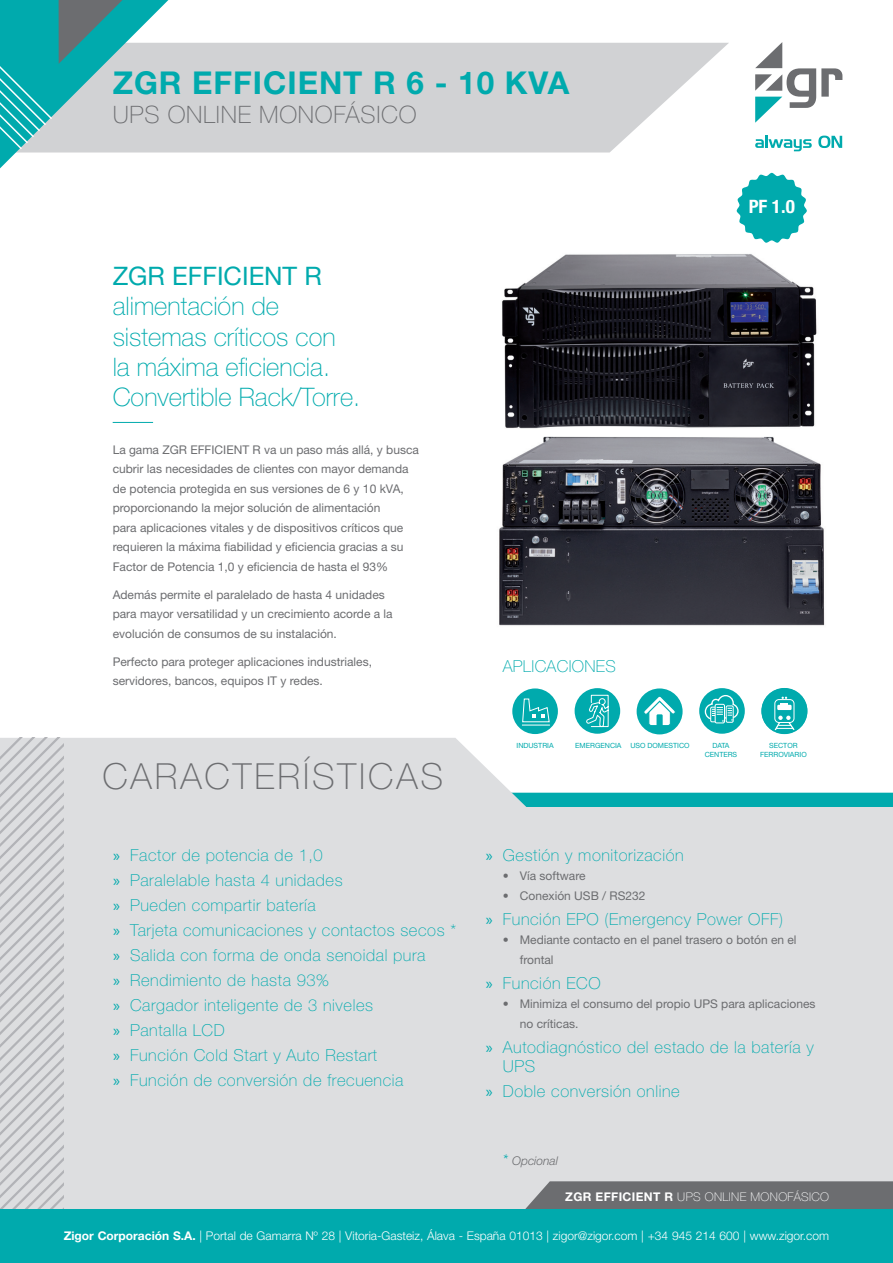
<style>
.page{position:relative;width:893px;height:1263px;background:#fff}
.page>*{position:absolute;margin:0;border:0;box-sizing:border-box;transform-origin:0 0}
.t1{font:100 36px "Helvetica Neue LT Std";letter-spacing:.08em;color:#6c6d70}
.t2{font:700 31.5px "Helvetica Neue LT Std";letter-spacing:.03em;color:#00aaad}
.t3{font:100 25.5px/30px "Helvetica Neue LT Std";color:#00aaad}
.t4{font:100 24px "Helvetica Neue LT Std";letter-spacing:.03em;color:#6c6d70}
.t5{font:700 condensed 18.45px "Helvetica Neue LT Std";color:#fff}
.t6{font:100 16.5px/19.5px "Helvetica Neue LT Std";letter-spacing:.035em;color:#00aaad}
.texto{font:12px/19.5px "Helvetica Neue LT Std";color:#6c6d70}
.t7{font:300 12px "Helvetica Neue LT Std";color:#fff}
.t8{font:100 12px "Helvetica Neue LT Std";letter-spacing:.03em;color:#fff}
.t9{font:italic 300 12px "Helvetica Neue LT Std";color:#6c6d70}
.iconos{font:7.2px "Helvetica Neue LT Std";color:#00aaad}
.s1{font-weight:400}
.s2{font-family:"Myriad Pro";font-weight:400}
.s3{font-size:15px;color:#00aaad}
.s4{font-weight:700}
</style>
<div class="page">
<svg style="left:168px;top:43px;width:561px;height:109px;fill:#d1d2d4"></svg>
<svg style="left:0;top:0;width:168px;height:168px"></svg>
<div style="left:592px;top:793px;width:301px;height:14px;background:#00aaad"></div>
<svg style="left:64px;top:738px;width:528px;height:69px;fill:#dddee0"></svg>
<div style="left:0;top:807px;width:893px;height:406px;background:#dddee0"></div>
<svg style="left:0;top:738px;width:64px;height:471px"></svg>
<svg style="left:525px;top:1181px;width:368px;height:28px"></svg>
<svg style="left:755px;top:42px;width:87px;height:81px"></svg>
<svg style="left:755px;top:136px;width:57px;height:15px"></svg>
<svg style="left:818px;top:136px;width:24px;height:12px"></svg>
<div style="left:762px;top:688px;width:45px;height:46px;background:#00aaad;border-radius:50%"></div>
<div style="left:774px;top:699px;width:20px;height:24px;border:1px solid #fff;border-radius:4px"></div>
<div style="left:777px;top:705px;width:15px;height:5px;background:#fff"></div>
<svg style="left:780px;top:697px;width:8px;height:7px"></svg>
<div style="left:761px;top:688px;width:46px;height:46px;border:2px solid #00aaad;border-radius:50%"></div>
<svg style="left:770px;top:716px;width:30px;height:19px"></svg>
<div style="left:512px;top:688px;width:46px;height:46px;background:#00aaad;border-radius:50%"></div>
<svg style="left:522px;top:698px;width:28px;height:28px"></svg>
<div style="left:637px;top:688px;width:46px;height:46px;background:#00aaad;border-radius:50%"></div>
<svg style="left:644px;top:696px;width:31px;height:30px"></svg>
<div style="left:656px;top:714px;width:7px;height:15px;background:#00aaad"></div>
<div style="left:575px;top:688px;width:45px;height:46px;background:#00aaad;border-radius:50%"></div>
<svg style="left:586px;top:694px;width:23px;height:33px"></svg>
<div style="left:699px;top:688px;width:46px;height:46px;background:#00aaad;border-radius:50%"></div>
<div style="left:715px;top:704px;width:10px;height:19px;border:1px solid #fff;border-radius:2px"></div>
<div style="left:726px;top:705px;width:8px;height:18px;border:1px solid #fff"></div>
<svg style="left:704px;top:694px;width:35px;height:28px"></svg>
<hr style="left:113px;top:422px;width:40px;height:1px;background:#00aaad">
<div style="left:0;top:1209px;width:893px;height:54px;background:#00aaad"></div>
<img style="left:499px;top:436px;width:326px;height:190px">
<img style="left:502px;top:254px;width:315px;height:175px">
<svg style="left:737px;top:173px;width:70px;height:69px"></svg>
<p class="t2" style="left:113px;top:64px;width:458px">ZGR EFFICIENT R 6 - 10 KVA</p>
<p class="t4" style="left:113px;top:101px;width:305px">UPS ONLINE MONOFÁSICO</p>
<p class="t3" style="left:113px;top:261px;width:249px"><span class="s1">ZGR EFFICIENT R </span>alimentación de sistemas críticos con<br>la máxima eficiencia.<br>Convertible Rack/Torre.</p>
<p class="texto" style="left:113px;top:440px;width:308px">La gama ZGR EFFICIENT R va un paso más allá, y busca cubrir las necesidades de clientes con mayor demanda de potencia protegida en sus versiones de 6 y 10 kVA, proporcionando la mejor solución de alimentación<br>para aplicaciones vitales y de dispositivos críticos que requieren la máxima fiabilidad y eficiencia gracias a su Factor de Potencia 1,0 y eficiencia de hasta el 93%</p>
<p class="texto" style="left:113px;top:585px;width:282px">Además permite el paralelado de hasta 4 unidades para mayor versatilidad y un crecimiento acorde a la evolución de consumos de su instalación.</p>
<p class="texto" style="left:113px;top:652px;width:261px">Perfecto para proteger aplicaciones industriales, servidores, bancos, equipos IT y redes.</p>
<p class="t1" style="left:102px;top:756px;width:342px">CARACTERÍSTICAS</p>
<h3 class="t5" style="left:749px;top:196px;width:48px">PF 1.0</h3>
<p class="t6" style="left:503px;top:656px;width:115px">APLICACIONES</p>
<p class="iconos" style="left:516px;top:741px;width:39px">INDUSTRIA</p>
<p class="iconos" style="left:575px;top:741px;width:48px">EMERGENCIA</p>
<p class="iconos" style="left:630px;top:741px;width:61px">USO DOMESTICO</p>
<p class="iconos" style="left:712px;top:741px;width:19px">DATA</p>
<p class="iconos" style="left:705px;top:751px;width:34px">CENTERS</p>
<p class="iconos" style="left:769px;top:741px;width:30px">SECTOR</p>
<p class="iconos" style="left:760px;top:750px;width:48px">FERROVIARIO</p>
<p class="t6" style="left:113px;top:845px;width:211px"><span class="s2">»</span> Factor de potencia de 1,0</p>
<p class="t6" style="left:113px;top:870px;width:231px"><span class="s2">»</span> Paralelable hasta 4 unidades</p>
<p class="t6" style="left:113px;top:895px;width:204px"><span class="s2">»</span> Pueden compartir batería</p>
<p class="t6" style="left:113px;top:920px;width:345px"><span class="s2">»</span> Tarjeta comunicaciones y contactos secos *</p>
<p class="t6" style="left:113px;top:945px;width:314px"><span class="s2">»</span> Salida con forma de onda senoidal pura</p>
<p class="t6" style="left:113px;top:970px;width:217px"><span class="s2">»</span> Rendimiento de hasta 93%</p>
<p class="t6" style="left:113px;top:995px;width:261px"><span class="s2">»</span> Cargador inteligente de 3 niveles</p>
<p class="t6" style="left:113px;top:1020px;width:113px"><span class="s2">»</span> Pantalla LCD</p>
<p class="t6" style="left:113px;top:1045px;width:266px"><span class="s2">»</span> Función Cold Start y Auto Restart</p>
<p class="t6" style="left:113px;top:1070px;width:292px"><span class="s2">»</span> Función de conversión de frecuencia</p>
<p class="t6" style="left:486px;top:845px;width:199px"><span class="s2">»</span> Gestión y monitorización</p>
<p class="texto" style="left:503px;top:866px;width:84px">• Vía software</p>
<p class="texto" style="left:503px;top:886px;width:144px">• Conexión USB / RS232</p>
<p class="t6" style="left:486px;top:909px;width:299px"><span class="s2">»</span> Función EPO (Emergency Power OFF)</p>
<p class="texto" style="left:520px;top:930px;width:278px;text-indent:-17px">• Mediante contacto en el panel trasero o botón en el frontal</p>
<p class="t6" style="left:486px;top:973px;width:116px"><span class="s2">»</span> Función ECO</p>
<p class="texto" style="left:520px;top:994px;width:297px;text-indent:-17px">• Minimiza el consumo del propio UPS para aplicaciones no críticas.</p>
<p class="t6" style="left:503px;top:1037px;width:313px;text-indent:-17px"><span class="s2">»</span> Autodiagnóstico del estado de la batería y<br>UPS</p>
<p class="t6" style="left:486px;top:1082px;width:195px"><span class="s2">»</span> Doble conversión online</p>
<p class="t9" style="left:503px;top:1153px;width:57px"><span class="s3">*</span> Opcional</p>
<p class="t8" style="left:565px;top:1190px;width:265px"><span class="s4">ZGR EFFICIENT R</span> UPS ONLINE MONOFÁSICO</p>
<p class="t7" style="left:64px;top:1228px;width:767px"><span class="s4">Zigor Corporación S.A.</span> | Portal de Gamarra Nº 28 | Vitoria-Gasteiz, Álava - España 01013 | zigor@zigor.com | +34 945 214 600 | www.zigor.com</p>
</div>
